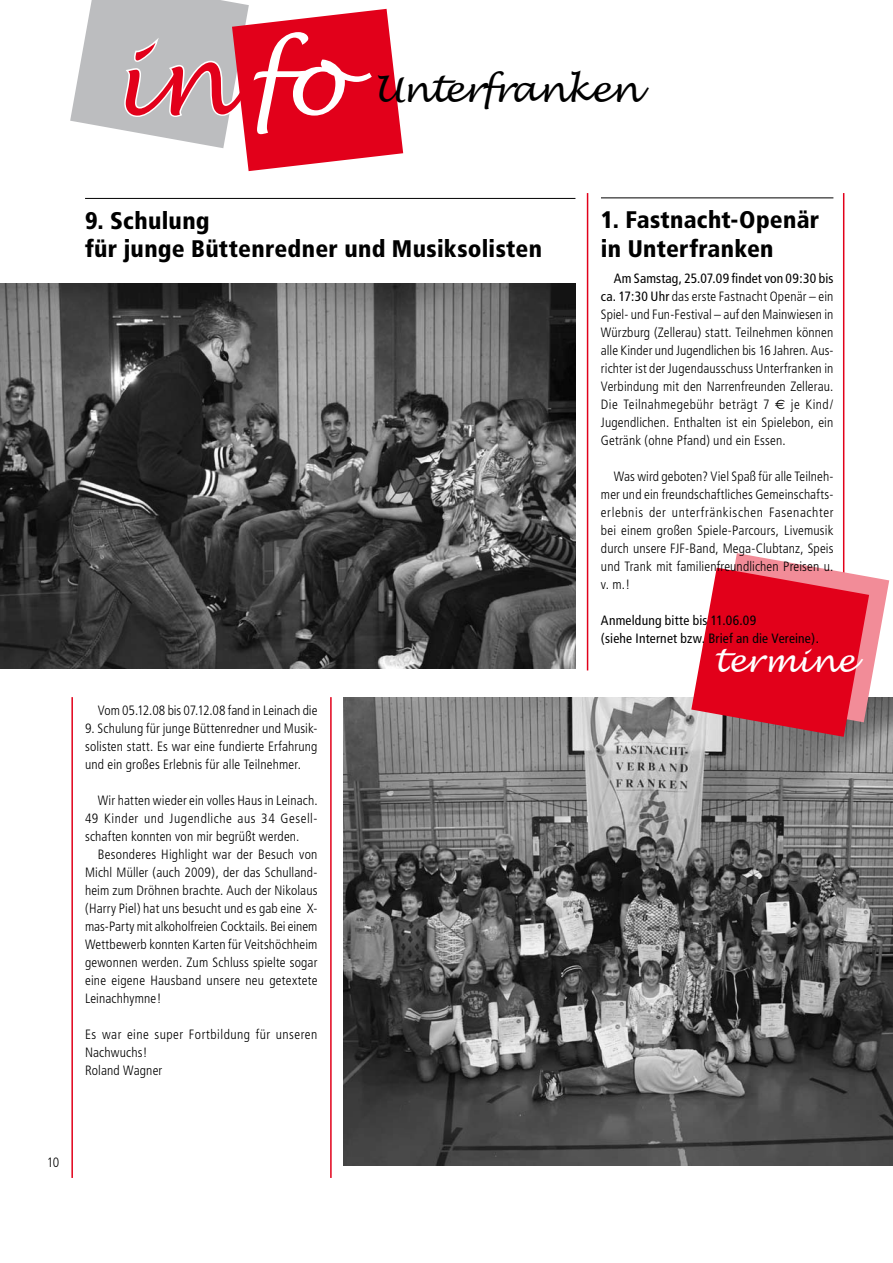
<style>
.page{position:relative;width:893px;height:1263px;background:#fff}
.page>*{position:absolute;margin:0;border:0;box-sizing:border-box;transform-origin:0 0}
.t1{font:italic 36px "Lucida Handwriting";letter-spacing:-.02em;color:#000}
.t2{font:italic 31.5px "Lucida Handwriting";color:#fff}
.t3{font:900 condensed 24px/28.8px "Frutiger";letter-spacing:.01em;color:#000}
.t4{font:300 condensed 13.5px/18px "Frutiger";letter-spacing:.01em;color:#000;text-align:justify}
.t5{font:condensed 13.5px/18px "Frutiger";letter-spacing:.01em;color:#000}
.t6{font:300 condensed 13.5px/18px "Frutiger";letter-spacing:.03em;color:#000}
.s1{font-weight:400}
.s2{font-family:"Euro Sans Std";font-weight:400;font-stretch:normal}
</style>
<div class="page">
<img style="left:0;top:283px;width:575px;height:385px">
<svg style="left:70px;top:0;width:333px;height:171px"></svg>
<hr style="left:843px;top:193px;width:1px;height:468px;background:#e2001a">
<hr style="left:587px;top:193px;width:1px;height:477px;background:#e2001a">
<hr style="left:71px;top:697px;width:2px;height:481px;background:#e2001a">
<img style="left:343px;top:697px;width:550px;height:468px">
<svg style="left:691px;top:553px;width:198px;height:184px;background:#e1485a"></svg>
<hr style="left:601px;top:197px;width:232px;height:1px;background:#000">
<hr style="left:330px;top:697px;width:2px;height:481px;background:#e2001a">
<hr style="left:85px;top:198px;width:490px;height:1px;background:#000">
<h1 class="t1" style="left:374px;top:67px;width:267px">Unterfranken</h1>
<h3 class="t3" style="left:85px;top:206px;width:458px">9. Schulung<br>für junge Büttenredner und Musiksolisten</h3>
<p class="t4" style="left:98px;top:702px;width:221px">Vom 05.12.08 bis 07.12.08 fand in Leinach die</p>
<p class="t4" style="left:85px;top:720px;width:234px">9. Schulung für junge Büttenredner und Musik&shy;solisten statt. Es war eine fundierte Erfahrung und ein großes Erlebnis für alle Teilnehmer.</p>
<p class="t4" style="left:85px;top:792px;width:234px;text-indent:13px">Wir hatten wieder ein volles Haus in Leinach.<br>49 Kinder und Jugendliche aus 34 Gesell&shy;schaften konnten von mir begrüßt werden.</p>
<p class="t4" style="left:85px;top:846px;width:234px;text-indent:13px">Besonderes Highlight war der Besuch von Michl Müller (auch 2009), der das Schulland&shy;heim zum Dröhnen brachte. Auch der Nikolaus (Harry Piel) hat uns besucht und es gab eine X&shy;mas-Party mit alkoholfreien Cocktails. Bei einem Wettbewerb konnten Karten für Veitshöchheim gewonnen werden. Zum Schluss spielte sogar eine eigene Hausband unsere neu getextete Leinachhymne!</p>
<p class="t6" style="left:85px;top:1026px;width:234px">Es war eine super Fortbildung für unseren<br>Nachwuchs!<br>Roland Wagner</p>
<p class="t4" style="left:47px;top:1154px;width:14px">10</p>
<h3 class="t3" style="left:601px;top:205px;width:220px">1. Fastnacht-Openär in Unterfranken</h3>
<p class="t4" style="left:601px;top:270px;width:234px;text-indent:13px"><span class="s1">Am Samstag, 25.07.09 findet von 09:30 bis ca. 17:30 Uhr</span> das erste Fastnacht Openär – ein Spiel- und Fun-Festival – auf den Mainwiesen in Würzburg (Zellerau) statt. Teilnehmen können alle Kinder und Jugendlichen bis 16 Jahren. Aus&shy;richter ist der Jugendausschuss Unterfranken in Verbindung mit den Narrenfreunden Zellerau.<br>Die Teilnahmegebühr beträgt 7 <span class="s2">€</span> je Kind/ Jugendlichen. Enthalten ist ein Spielebon, ein Getränk (ohne Pfand) und ein Essen.</p>
<p class="t4" style="left:601px;top:468px;width:234px;text-indent:13px">Was wird geboten? Viel Spaß für alle Teilneh&shy;mer und ein freundschaftliches Gemeinschafts&shy;erlebnis der unterfränkischen Fasenachter bei einem großen Spiele-Parcours, Livemusik durch unsere FJF-Band, Mega-Clubtanz, Speis und Trank mit familienfreundlichen Preisen u. v. m.!</p>
<p class="t5" style="left:601px;top:611px;width:219px">Anmeldung bitte bis 11.06.09<br>(siehe Internet bzw. Brief an die Vereine).</p>
<h2 class="t2" style="left:714px;top:642px;width:142px">termine</h2>
</div>
